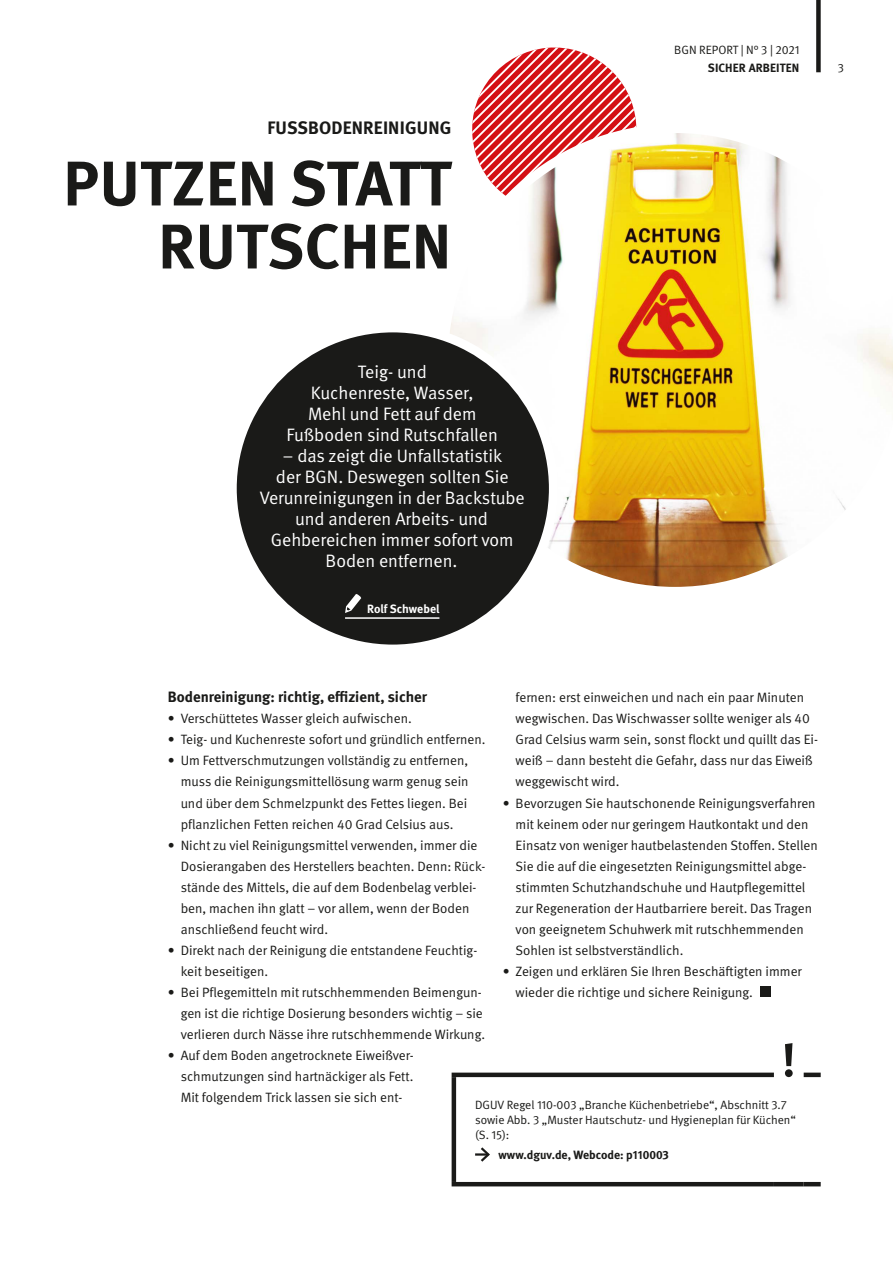
<style>
.page{position:relative;width:893px;height:1263px;background:#fff}
.page>*{position:absolute;margin:0;border:0;box-sizing:border-box;transform-origin:0 0}
.t1{font:700 63px/63px "DGUV Meta";letter-spacing:.01em;color:#1a1a18;text-align:right}
.t2{font:18px/21px "DGUV Meta";color:#fff;text-align:center}
.t3{font:700 18px "DGUV Meta";letter-spacing:.01em;color:#1a1a18}
.t4{font:700 15px "DGUV Meta";color:#1a1a18}
.t5{font:13.5px/21px "DGUV Meta";color:#1a1a18}
.t6{font:12px/15px "DGUV Meta";color:#1a1a18}
.t7{font:700 12px "DGUV Meta";color:#1a1a18}
.t8{font:700 12px "DGUV Meta";color:#fff}
</style>
<div class="page">
<svg style="left:472px;top:47px;width:165px;height:77px"></svg>
<svg style="left:450px;top:124px;width:443px;height:463px"></svg>
<div style="left:232px;top:328px;width:321px;height:321px;background:#1a1a18;border-radius:50%"></div>
<hr style="left:345px;top:617px;width:94px;height:2px;background:#fff">
<svg style="left:345px;top:594px;width:16px;height:19px"></svg>
<div style="left:228px;top:323px;width:330px;height:331px;border:9px solid #fff;border-radius:50%"></div>
<div style="left:760px;top:986px;width:10px;height:11px;background:#1a1a18"></div>
<hr style="left:452px;top:1182px;width:322px;height:4px;background:#1a1a18">
<hr style="left:774px;top:1182px;width:30px;height:4px;background:#1a1a18">
<hr style="left:804px;top:1182px;width:17px;height:4px;background:#1a1a18">
<div style="left:452px;top:1072px;width:322px;height:5px;background:#1a1a18"></div>
<div style="left:804px;top:1072px;width:17px;height:5px;background:#1a1a18"></div>
<hr style="left:452px;top:1077px;width:4px;height:105px;background:#1a1a18">
<svg style="left:785px;top:1043px;width:8px;height:34px"></svg>
<svg style="left:475px;top:1147px;width:15px;height:15px"></svg>
<div style="left:816px;top:0;width:5px;height:72px;background:#1a1a18"></div>
<h2 class="t3" style="left:267px;top:117px;width:185px">FUSSBODENREINIGUNG</h2>
<h1 class="t1" style="left:63px;top:154px;width:389px">PUTZEN STATT<br>RUTSCHEN</h1>
<p class="t6" style="left:674px;top:43px;width:127px">BGN REPORT | N° 3 | 2021</p>
<p class="t7" style="left:708px;top:61px;width:93px">SICHER ARBEITEN</p>
<p class="t6" style="left:838px;top:61px;width:8px">3</p>
<h2 class="t2" style="left:287px;top:361px;width:213px">Teig- und<br>Kuchenreste, Wasser,<br>Mehl und Fett auf dem<br>Fußboden sind Rutschfallen</h2>
<h2 class="t2" style="left:260px;top:445px;width:267px">– das zeigt die Unfallstatistik<br>der BGN. Deswegen sollten Sie<br>Verunreinigungen in der Backstube und anderen Arbeits- und<br>Gehbereichen immer sofort vom<br>Boden entfernen.</h2>
<p class="t8" style="left:367px;top:602px;width:74px">Rolf Schwebel</p>
<p class="t4" style="left:168px;top:688px;width:261px">Bodenreinigung: richtig, effizient, sicher</p>
<p class="t5" style="left:168px;top:708px;width:245px">• Verschüttetes Wasser gleich aufwischen.</p>
<p class="t5" style="left:168px;top:729px;width:319px">• Teig- und Kuchenreste sofort und gründlich entfernen.</p>
<p class="t5" style="left:181px;top:750px;width:289px;text-align:justify;text-indent:-13px">• Um Fettverschmutzungen vollständig zu entfernen, muss die Reinigungsmittellösung warm genug sein und über dem Schmelzpunkt des Fettes liegen. Bei pflanzlichen Fetten reichen 40 Grad Celsius aus.</p>
<p class="t5" style="left:181px;top:835px;width:306px;text-indent:-13px">• Nicht zu viel Reinigungsmittel verwenden, immer die Dosierangaben des Herstellers beachten. Denn: Rück&shy;stände des Mittels, die auf dem Bodenbelag verblei&shy;ben, machen ihn glatt – vor allem, wenn der Boden anschließend feucht wird.</p>
<p class="t5" style="left:181px;top:940px;width:298px;text-indent:-13px">• Direkt nach der Reinigung die entstandene Feuchtig&shy;keit beseitigen.</p>
<p class="t5" style="left:181px;top:982px;width:306px;text-indent:-13px">• Bei Pflegemitteln mit rutschhemmenden Beimengun&shy;gen ist die richtige Dosierung besonders wichtig – sie verlieren durch Nässe ihre rutschhemmende Wirkung.</p>
<p class="t5" style="left:181px;top:1045px;width:235px;text-align:justify;text-indent:-13px">• Auf dem Boden angetrocknete Eiweißver&shy;schmutzungen sind hartnäckiger als Fett.<br>Mit folgendem Trick lassen sie sich ent-</p>
<p class="t5" style="left:516px;top:687px;width:304px">fernen: erst einweichen und nach ein paar Minuten wegwischen. Das Wischwasser sollte weniger als 40<br>Grad Celsius warm sein, sonst flockt und quillt das Ei&shy;weiß – dann besteht die Gefahr, dass nur das Eiweiß weggewischt wird.</p>
<p class="t5" style="left:516px;top:793px;width:304px;text-indent:-13px">• Bevorzugen Sie hautschonende Reinigungsverfahren mit keinem oder nur geringem Hautkontakt und den Einsatz von weniger hautbelastenden Stoffen. Stellen Sie die auf die eingesetzten Reinigungsmittel abge&shy;stimmten Schutzhandschuhe und Hautpflegemittel zur Regeneration der Hautbarriere bereit. Das Tragen von geeignetem Schuhwerk mit rutschhemmenden Sohlen ist selbstverständlich.</p>
<p class="t5" style="left:516px;top:961px;width:288px;text-indent:-13px">• Zeigen und erklären Sie Ihren Beschäftigten immer wieder die richtige und sichere Reinigung.</p>
<p class="t6" style="left:475px;top:1098px;width:322px">DGUV Regel 110-003 „Branche Küchenbetriebe“, Abschnitt 3.7 sowie Abb. 3 „Muster Hautschutz- und Hygieneplan für Küchen“ (S. 15):</p>
<p class="t7" style="left:499px;top:1147px;width:172px">www.dguv.de, Webcode: p110003</p>
</div>
